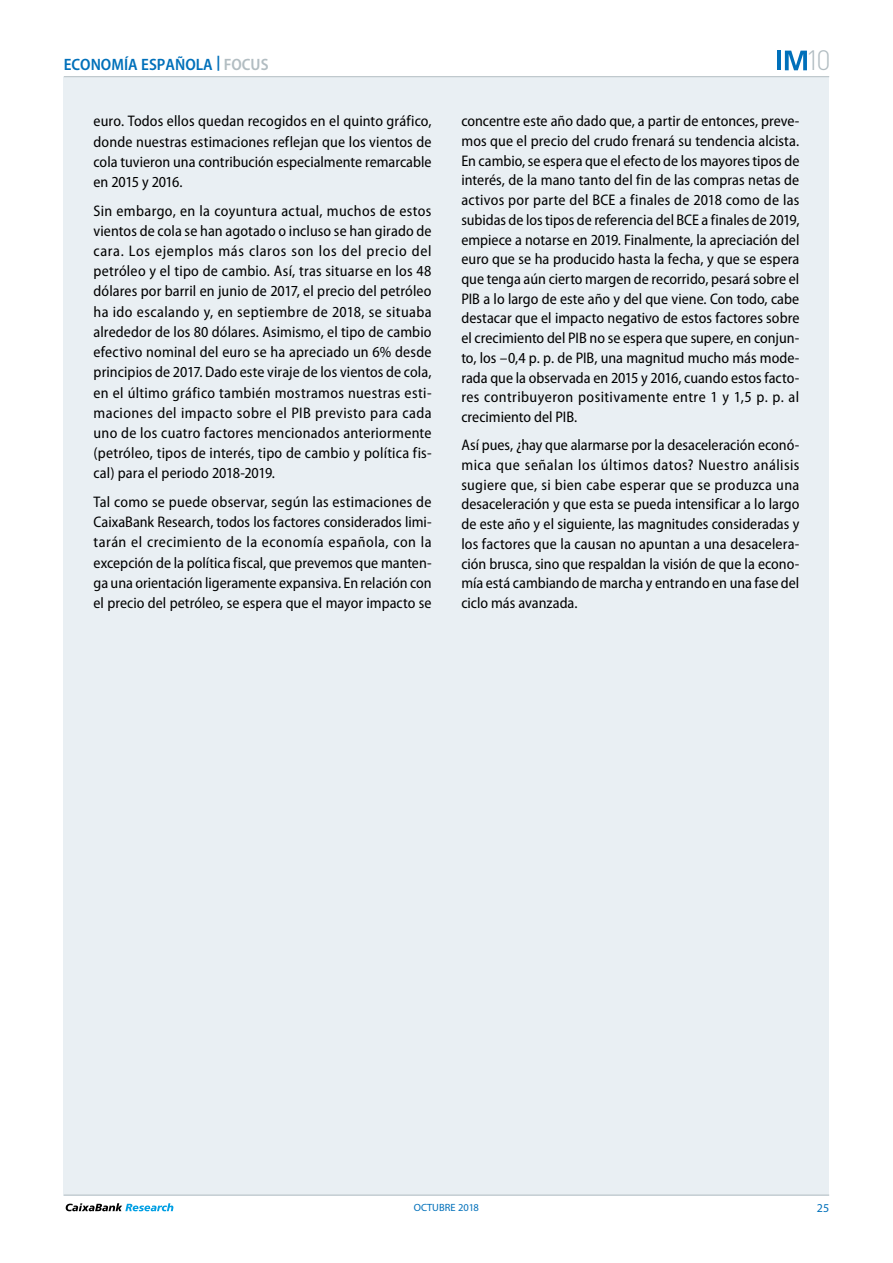
<style>
.page{position:relative;width:893px;height:1263px;background:#fff}
.page>*{position:absolute;margin:0;border:0;box-sizing:border-box;transform-origin:0 0}
.t1{font:300 27.6px "DIN Pro";color:#b2bdc2}
.t2{font:600 semi-condensed 16.5px "Myriad Pro";color:#0070ba}
.t3{font:semi-condensed 15.3px/19.6px "Myriad Pro";color:#000;text-align:justify}
.t4{font:12px "Myriad Pro";color:#0070ba}
.t5{font:10.5px "Myriad Pro";color:#0070ba}
.s1{color:#b2bdc2}
</style>
<div class="page">
<div style="left:64px;top:77px;width:765px;height:1118px;background:#e9eff3"></div>
<hr style="left:64px;top:76px;width:765px;height:1px;background:#b2bdc2">
<hr style="left:64px;top:1195px;width:765px;height:1px;background:#b2bdc2">
<svg style="left:66px;top:1203px;width:107px;height:8px"></svg>
<svg style="left:785px;top:51px;width:22px;height:19px"></svg>
<hr style="left:777px;top:51px;width:4px;height:19px;background:#0070ba">
<p class="t2" style="left:64px;top:55px;width:206px">ECONOMÍA ESPAÑOLA <sup>|</sup> <span class="s1">FOCUS</span></p>
<p class="t3" style="left:94px;top:111px;width:340px;line-height:20.2px">euro. Todos ellos quedan recogidos en el quinto gráfico, donde nuestras estimaciones reflejan que los vientos de cola tuvieron una contribución especialmente remarcable en 2015 y 2016.</p>
<p class="t3" style="left:94px;top:201px;width:340px;line-height:20.2px">Sin embargo, en la coyuntura actual, muchos de estos vientos de cola se han agotado o incluso se han girado de cara. Los ejemplos más claros son los del precio del petróleo y el tipo de cambio. Así, tras situarse en los 48 dólares por barril en junio de 2017, el precio del petróleo ha ido escalando y, en septiembre de 2018, se situaba alrededor de los 80 dólares. Asimismo, el tipo de cambio efectivo nominal del euro se ha apreciado un 6% desde principios de 2017. Dado este viraje de los vientos de cola, en el último gráfico también mostramos nuestras esti&shy;maciones del impacto sobre el PIB previsto para cada uno de los cuatro factores mencionados anteriormente (petróleo, tipos de interés, tipo de cambio y política fis&shy;cal) para el periodo 2018-2019.</p>
<p class="t3" style="left:94px;top:492px;width:340px;line-height:20.2px">Tal como se puede observar, según las estimaciones de CaixaBank Research, todos los factores considerados limi&shy;tarán el crecimiento de la economía española, con la excepción de la política fiscal, que prevemos que manten&shy;ga una orientación ligeramente expansiva. En relación con el precio del petróleo, se espera que el mayor impacto se</p>
<h1 class="t1" style="left:806px;top:42px;width:26px">10</h1>
<p class="t3" style="left:461px;top:112px;width:340px">concentre este año dado que, a partir de entonces, preve&shy;mos que el precio del crudo frenará su tendencia alcista.<br>En cambio, se espera que el efecto de los mayores tipos de interés, de la mano tanto del fin de las compras netas de activos por parte del BCE a finales de 2018 como de las subidas de los tipos de referencia del BCE a finales de 2019, empiece a notarse en 2019. Finalmente, la apreciación del euro que se ha producido hasta la fecha, y que se espera que tenga aún cierto margen de recorrido, pesará sobre el PIB a lo largo de este año y del que viene. Con todo, cabe destacar que el impacto negativo de estos factores sobre el crecimiento del PIB no se espera que supere, en conjun&shy;to, los –0,4 p. p. de PIB, una magnitud mucho más mode&shy;rada que la observada en 2015 y 2016, cuando estos facto&shy;res contribuyeron positivamente entre 1 y 1,5 p. p. al crecimiento del PIB.</p>
<p class="t3" style="left:461px;top:436px;width:340px">Así pues, ¿hay que alarmarse por la desaceleración econó&shy;mica que señalan los últimos datos? Nuestro análisis sugiere que, si bien cabe esperar que se produzca una desaceleración y que esta se pueda intensificar a lo largo de este año y el siguiente, las magnitudes consideradas y los factores que la causan no apuntan a una desacelera&shy;ción brusca, sino que respaldan la visión de que la econo&shy;mía está cambiando de marcha y entrando en una fase del ciclo más avanzada.</p>
<p class="t5" style="left:414px;top:1202px;width:66px">OCTUBRE 2018</p>
<p class="t4" style="left:817px;top:1202px;width:14px">25</p>
</div>
